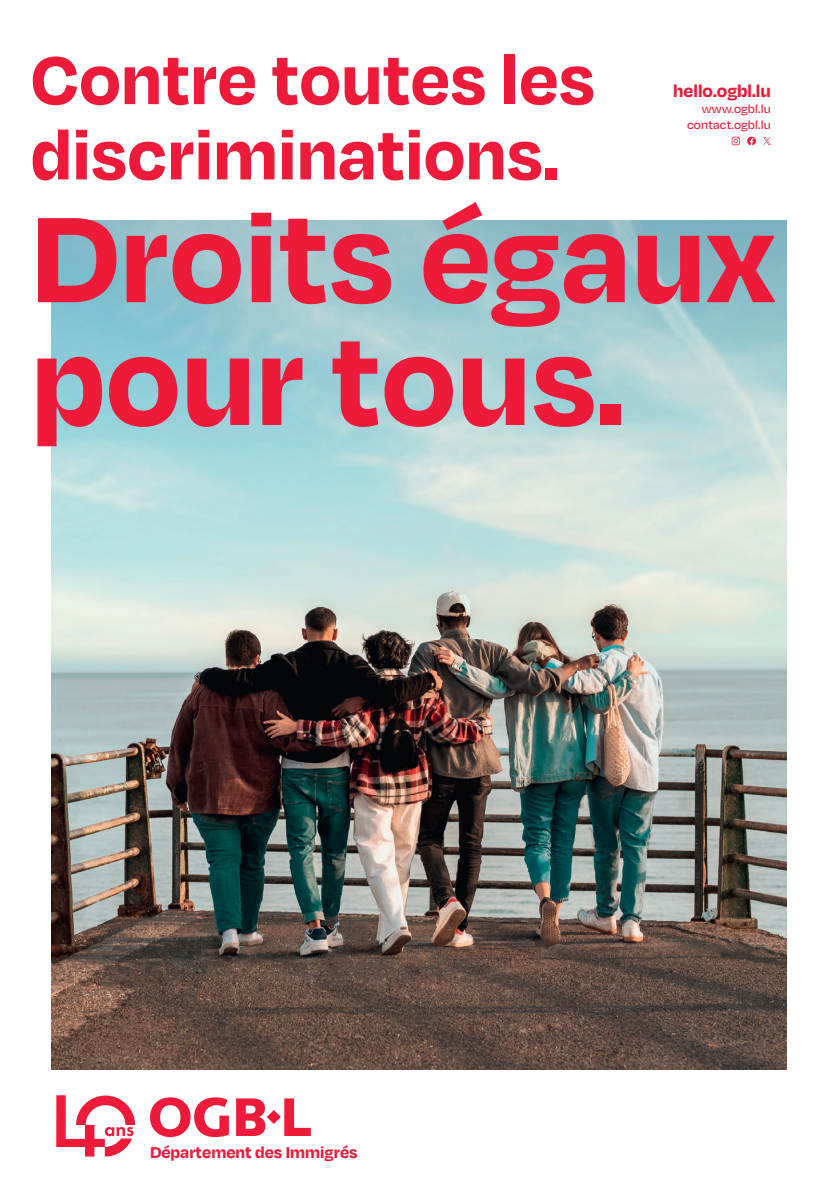
<style>
.page{position:relative;width:840px;height:1191px;background:#fff}
.page>*{position:absolute;margin:0;border:0;box-sizing:border-box;transform-origin:0 0}
.t1{font:700 140px/122.8px "Degular";color:#ed1a3a}
.t2{font:700 77.6px/75.2px "Degular";color:#ed1a3a}
.t3{font:700 19.4px "Degular";color:#ed1a3a}
.H2_Alt{font:700 18px "Degular";color:#ed1a3a}
.t4{font:500 13.2px/15.8px "Degular";letter-spacing:.01em;color:#ed1a3a;text-align:right}
</style>
<div class="page">
<svg style="left:747px;top:137px;width:8px;height:8px"></svg>
<svg style="left:763px;top:137px;width:7px;height:8px"></svg>
<svg style="left:731px;top:137px;width:8px;height:8px"></svg>
<img style="left:52px;top:220px;width:734px;height:849px">
<svg style="left:150px;top:1097px;width:79px;height:39px"></svg>
<svg style="left:236px;top:1098px;width:75px;height:37px"></svg>
<svg style="left:56px;top:1095px;width:79px;height:61px"></svg>
<p class="t2" style="left:31px;top:38px;width:565px">Contre toutes les discriminations.</p>
<p class="t1" style="left:31px;top:189px;width:746px">Droits égaux pour tous.</p>
<p class="t3" style="left:673px;top:79px;width:99px">hello.ogbl.lu</p>
<p class="t4" style="left:686px;top:101px;width:85px">www.ogbl.lu contact.ogbl.lu</p>
<p class="H2_Alt" style="left:150px;top:1140px;width:209px">Département des Immigrés</p>
</div>
